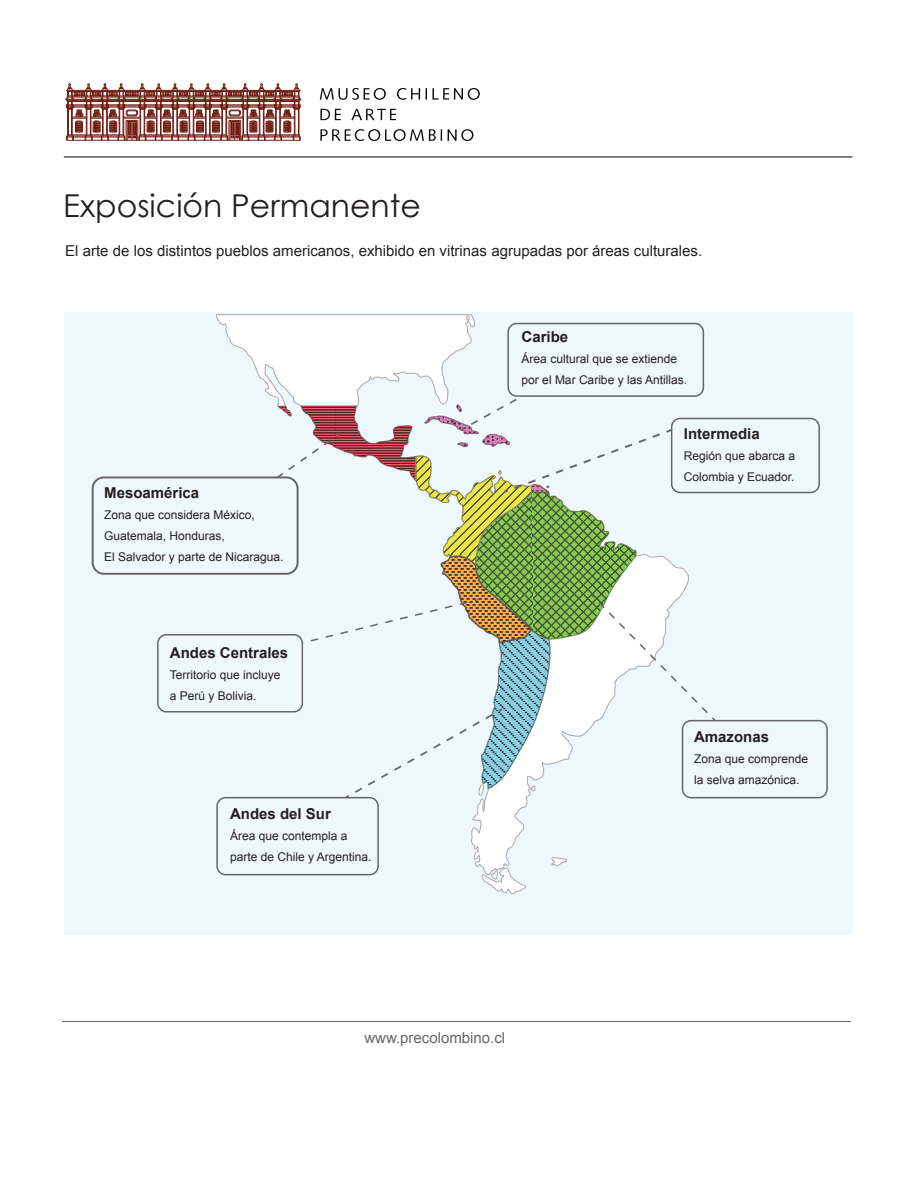
<style>
.page{position:relative;width:918px;height:1188px;background:#fff}
.page>*{position:absolute;margin:0;border:0;box-sizing:border-box;transform-origin:0 0}
.t1{font:31.5px "Century Gothic";color:#231f20}
.t2{font:15px "Arial";color:#231f20}
.t3{font:700 15px "Arial";color:#231f20}
.t4{font:15px "Arial";color:#666}
.t5{font:12px/21px "Arial";color:#231f20}
</style>
<div class="page">
<div style="left:64px;top:312px;width:789px;height:623px;background:#eef8fd"></div>
<div style="left:92px;top:476px;width:207px;height:99px;border:2px solid #666;border-radius:11px"></div>
<div style="left:157px;top:634px;width:146px;height:79px;border:2px solid #666;border-radius:9px"></div>
<div style="left:682px;top:720px;width:146px;height:78px;border:2px solid #666;border-radius:9px"></div>
<div style="left:671px;top:418px;width:149px;height:75px;border:2px solid #666;border-radius:9px"></div>
<svg style="left:216px;top:314px;width:501px;height:581px"></svg>
<div style="left:217px;top:798px;width:161px;height:77px;background:#eef8fd;border-radius:9px"></div>
<div style="left:216px;top:797px;width:163px;height:78px;border:2px solid #666;border-radius:9px"></div>
<hr style="left:64px;top:157px;width:789px;height:1px;background:#040503">
<hr style="left:62px;top:1021px;width:789px;height:1px;background:#666">
<svg style="left:320px;top:129px;width:122px;height:12px"></svg>
<svg style="left:448px;top:129px;width:25px;height:12px"></svg>
<svg style="left:320px;top:109px;width:21px;height:11px"></svg>
<svg style="left:351px;top:109px;width:45px;height:12px"></svg>
<svg style="left:320px;top:88px;width:66px;height:12px"></svg>
<svg style="left:397px;top:88px;width:23px;height:12px"></svg>
<svg style="left:426px;top:88px;width:54px;height:12px"></svg>
<svg style="left:65px;top:83px;width:237px;height:58px"></svg>
<h1 class="t1" style="left:63px;top:184px;width:359px">Exposición Permanente</h1>
<p class="t2" style="left:65px;top:241px;width:638px">El arte de los distintos pueblos americanos, exhibido en vitrinas agrupadas por áreas culturales.</p>
<p class="t3" style="left:522px;top:327px;width:48px">Caribe</p>
<p class="t5" style="left:522px;top:348px;width:167px">Área cultural que se extiende por el Mar Caribe y las Antillas.</p>
<p class="t3" style="left:104px;top:483px;width:97px">Mesoamérica</p>
<p class="t5" style="left:104px;top:504px;width:181px">Zona que considera México,<br>Guatemala, Honduras,<br>El Salvador y parte de Nicaragua.</p>
<p class="t3" style="left:170px;top:643px;width:120px">Andes Centrales</p>
<p class="t5" style="left:170px;top:664px;width:112px">Territorio que incluye a Perú y Bolivia.</p>
<p class="t3" style="left:230px;top:804px;width:102px">Andes del Sur</p>
<p class="t5" style="left:230px;top:825px;width:143px">Área que contempla a parte de Chile y Argentina.</p>
<p class="t4" style="left:364px;top:1027px;width:142px">www.precolombino.cl</p>
<p class="t3" style="left:684px;top:424px;width:77px">Intermedia</p>
<p class="t5" style="left:684px;top:446px;width:113px">Región que abarca a<br>Colombia y Ecuador.</p>
<p class="t3" style="left:694px;top:727px;width:77px">Amazonas</p>
<p class="t5" style="left:694px;top:748px;width:116px">Zona que comprende la selva amazónica.</p>
</div>
